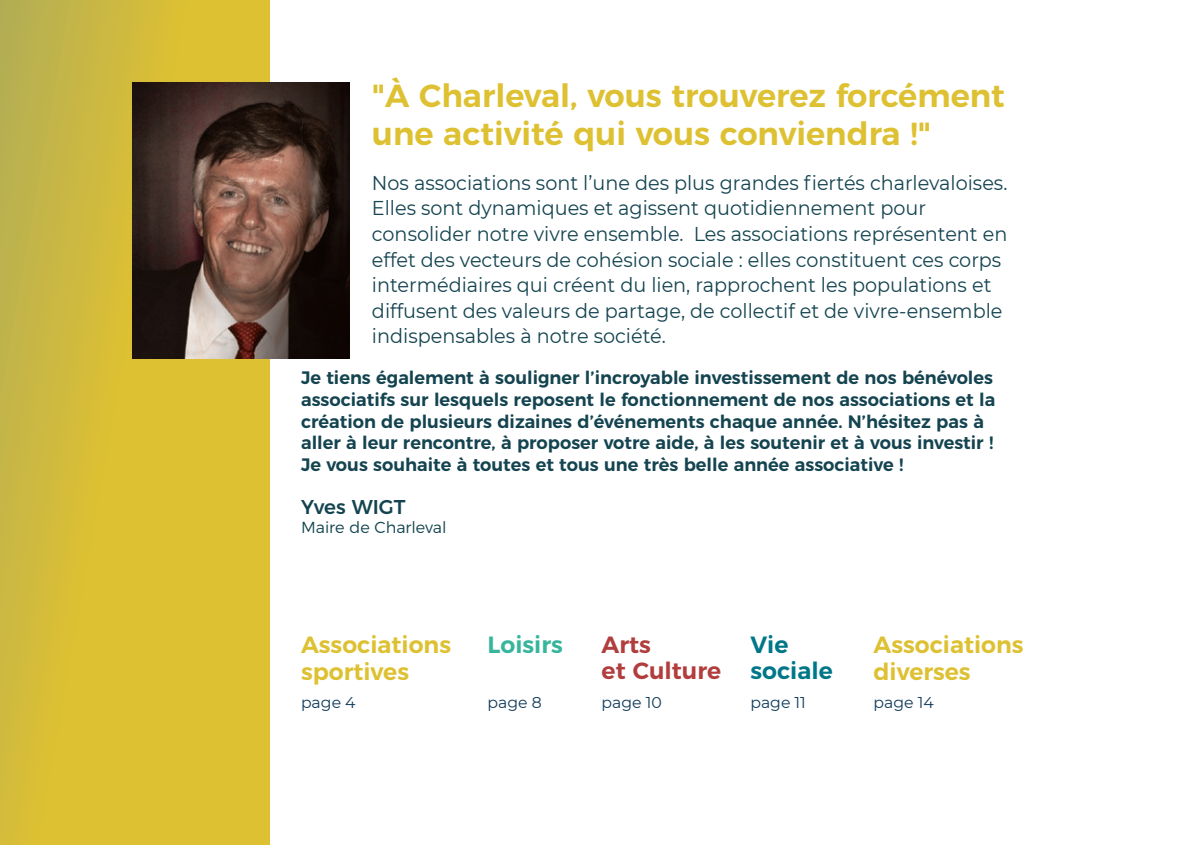
<style>
.page{position:relative;width:1191px;height:845px;background:#fff}
.page>*{position:absolute;margin:0;border:0;box-sizing:border-box;transform-origin:0 0}
.t1{font:600 32px/38.4px "Montserrat";color:#dec132}
.t2{font:600 23.6px "Montserrat";color:#dec132}
.t3{font:600 23.6px/26px "Montserrat";color:#b13d3d}
.t4{font:600 23.6px/26px "Montserrat";color:#007789}
.t5{font:600 23.6px "Montserrat";color:#38b59d}
.t6{font:20px/25.6px "Montserrat";color:#144450;scale:.96 1}
.t7{font:500 20px "Montserrat";color:#144450}
.t8{font:600 18px/21.6px "Montserrat";color:#144450}
.t9{font:300 16px "Montserrat";color:#144450}
.t10{font:15.6px "Montserrat";color:#103b5b}
</style>
<div class="page">
<svg style="left:0;top:0;width:269px;height:845px"></svg>
<img style="left:133px;top:82px;width:216px;height:276px">
<p class="t1" style="left:372px;top:73px;width:634px">"À Charleval, vous trouverez forcément une activité qui vous conviendra !"</p>
<p class="t6" style="left:372px;top:169px;width:663px">Nos associations sont l’une des plus grandes fiertés charlevaloises.</p>
<p class="t6" style="left:372px;top:195px;width:663px">Elles sont dynamiques et agissent quotidiennement pour consolider notre vivre ensemble. Les associations représentent en effet des vecteurs de cohésion sociale : elles constituent ces corps intermédiaires qui créent du lien, rapprochent les populations et diffusent des valeurs de partage, de collectif et de vivre-ensemble indispensables à notre société.</p>
<p class="t8" style="left:301px;top:366px;width:696px">Je tiens également à souligner l’incroyable investissement de nos bénévoles associatifs sur lesquels reposent le fonctionnement de nos associations et la création de plusieurs dizaines d’événements chaque année. N’hésitez pas à aller à leur rencontre, à proposer votre aide, à les soutenir et à vous investir !</p>
<p class="t8" style="left:301px;top:452px;width:604px">Je vous souhaite à toutes et tous une très belle année associative !</p>
<p class="t7" style="left:301px;top:491px;width:106px">Yves WIGT</p>
<p class="t9" style="left:301px;top:515px;width:147px">Maire de Charleval</p>
<p class="t2" style="left:301px;top:626px;width:151px">Associations</p>
<p class="t2" style="left:301px;top:652px;width:109px">sportives</p>
<p class="t10" style="left:301px;top:691px;width:56px">page 4</p>
<p class="t5" style="left:487px;top:626px;width:77px">Loisirs</p>
<p class="t10" style="left:487px;top:691px;width:56px">page 8</p>
<p class="t3" style="left:601px;top:630px;width:121px">Arts<br>et Culture</p>
<p class="t10" style="left:601px;top:691px;width:62px">page 10</p>
<p class="t4" style="left:750px;top:630px;width:84px">Vie sociale</p>
<p class="t10" style="left:750px;top:691px;width:57px">page 11</p>
<p class="t2" style="left:873px;top:626px;width:151px">Associations</p>
<p class="t2" style="left:873px;top:652px;width:99px">diverses</p>
<p class="t10" style="left:873px;top:691px;width:62px">page 14</p>
</div>
